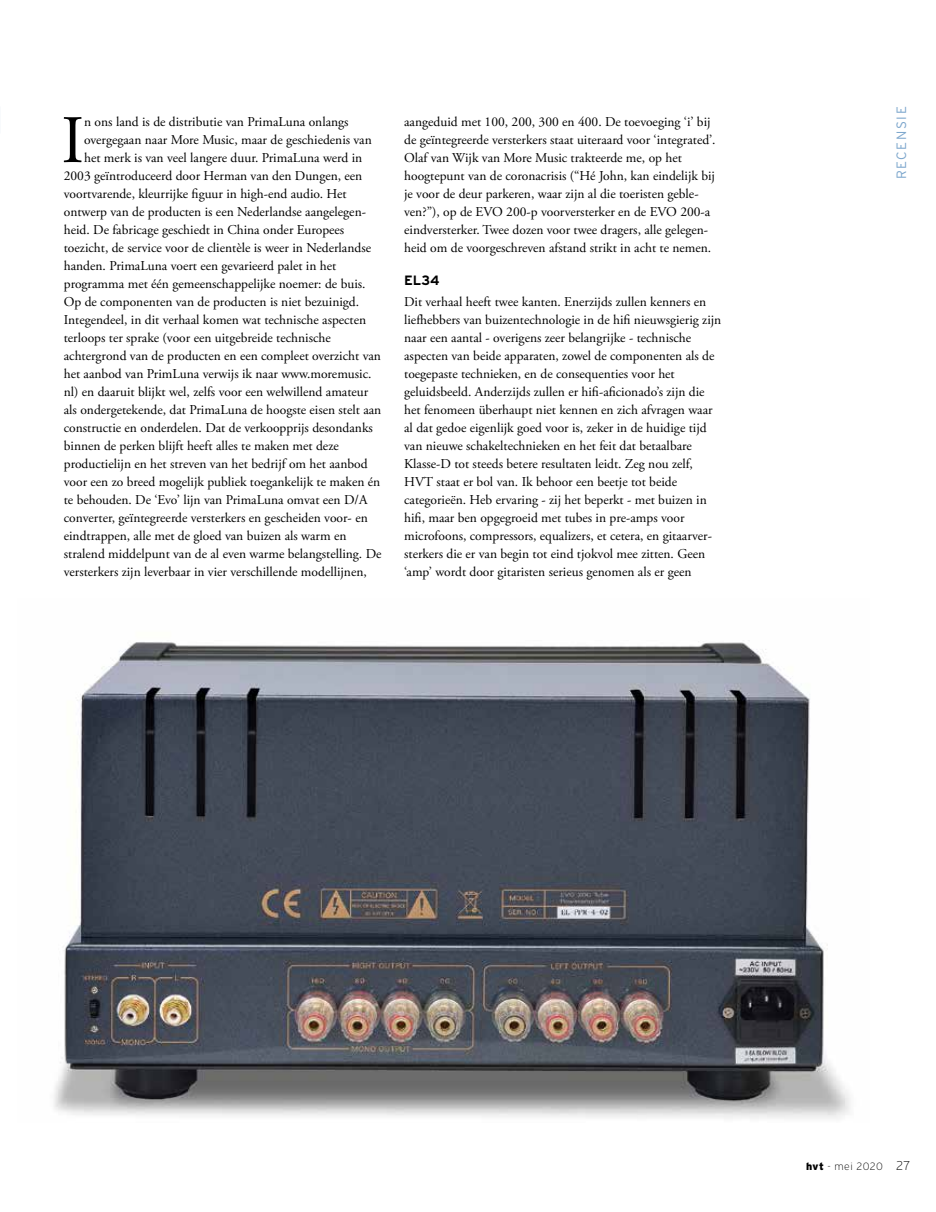
<style>
.page{position:relative;width:936px;height:1212px;background:#fff}
.page>*{position:absolute;margin:0;border:0;box-sizing:border-box;transform-origin:0 0}
.t1{font:67.8px "Adobe Garamond Pro";color:#000}
.t2{font:13.5px/18px "Adobe Garamond Pro";color:#000}
.t3{font:300 13.5px "Interstate";letter-spacing:.12em;color:#7ca6cc}
.t4{font:700 13.5px "Interstate";color:#000}
.t5{font:200 10.5px "Interstate";letter-spacing:.03em;color:#000}
.s1{font-weight:900}
.s2{font-size:12.75px}
</style>
<div class="page">
<img style="left:54px;top:641px;width:796px;height:478px">
<h1 class="t1" style="left:61px;top:100px;width:24px">I</h1>
<p class="t2" style="left:84px;top:113px;width:266px">n ons land is de distributie van PrimaLuna onlangs</p>
<p class="t2" style="left:84px;top:131px;width:289px">overgegaan naar More Music, maar de geschiedenis van</p>
<p class="t2" style="left:84px;top:149px;width:280px">het merk is van veel langere duur. PrimaLuna werd in</p>
<p class="t2" style="left:64px;top:167px;width:300px">2003 geïntroduceerd door Herman van den Dungen, een</p>
<p class="t2" style="left:64px;top:185px;width:284px">voortvarende, kleurrijke figuur in high-end audio. Het</p>
<p class="t2" style="left:64px;top:203px;width:304px">ontwerp van de producten is een Nederlandse aangelegen-</p>
<p class="t2" style="left:64px;top:221px;width:282px">heid. De fabricage geschiedt in China onder Europees</p>
<p class="t2" style="left:64px;top:239px;width:309px">toezicht, de service voor de clientèle is weer in Nederlandse</p>
<p class="t2" style="left:64px;top:257px;width:274px">handen. PrimaLuna voert een gevarieerd palet in het</p>
<p class="t2" style="left:64px;top:275px;width:303px">programma met één gemeenschappelijke noemer: de buis.</p>
<p class="t2" style="left:64px;top:293px;width:297px">Op de componenten van de producten is niet bezuinigd.</p>
<p class="t2" style="left:64px;top:311px;width:304px">Integendeel, in dit verhaal komen wat technische aspecten</p>
<p class="t2" style="left:64px;top:329px;width:268px">terloops ter sprake (voor een uitgebreide technische</p>
<p class="t2" style="left:64px;top:347px;width:318px">achtergrond van de producten en een compleet overzicht van</p>
<p class="t2" style="left:64px;top:365px;width:309px">het aanbod van PrimLuna verwijs ik naar www.moremusic.</p>
<p class="t2" style="left:64px;top:383px;width:306px">nl) en daaruit blijkt wel, zelfs voor een welwillend amateur</p>
<p class="t2" style="left:64px;top:401px;width:319px">als ondergetekende, dat PrimaLuna de hoogste eisen stelt aan</p>
<p class="t2" style="left:64px;top:419px;width:310px">constructie en onderdelen. Dat de verkoopprijs desondanks</p>
<p class="t2" style="left:64px;top:437px;width:276px">binnen de perken blijft heeft alles te maken met deze</p>
<p class="t2" style="left:64px;top:455px;width:305px">productielijn en het streven van het bedrijf om het aanbod</p>
<p class="t2" style="left:64px;top:473px;width:318px">voor een zo breed mogelijk publiek toegankelijk te maken én</p>
<p class="t2" style="left:64px;top:491px;width:305px">te behouden. De ‘Evo’ lijn van PrimaLuna omvat een D/A</p>
<p class="t2" style="left:64px;top:509px;width:305px">converter, geïntegreerde versterkers en gescheiden voor- en</p>
<p class="t2" style="left:64px;top:527px;width:284px">eindtrappen, alle met de gloed van buizen als warm en</p>
<p class="t2" style="left:64px;top:545px;width:319px">stralend middelpunt van de al even warme belangstelling. De</p>
<p class="t2" style="left:64px;top:563px;width:304px">versterkers zijn leverbaar in vier verschillende modellijnen,</p>
<p class="t2" style="left:404px;top:113px;width:313px">aangeduid met 100, 200, 300 en 400. De toevoeging ‘i’ bij de geïntegreerde versterkers staat uiteraard voor ‘integrated’.<br>Olaf van Wijk van More Music trakteerde me, op het hoogtepunt van de coronacrisis (“Hé John, kan eindelijk bij je voor de deur parkeren, waar zijn al die toeristen geble&shy;ven?”), op de EVO 200-p voorversterker en de EVO 200-a eindversterker. Twee dozen voor twee dragers, alle gelegen&shy;heid om de voorgeschreven afstand strikt in acht te nemen.</p>
<p class="t4" style="left:404px;top:272px;width:37px">EL34</p>
<p class="t2" style="left:404px;top:293px;width:318px">Dit verhaal heeft twee kanten. Enerzijds zullen kenners en liefhebbers van buizentechnologie in de hifi nieuwsgierig zijn naar een aantal - overigens zeer belangrijke - technische aspecten van beide apparaten, zowel de componenten als de toegepaste technieken, en de consequenties voor het geluidsbeeld. Anderzijds zullen er hifi-aficionado’s zijn die het fenomeen überhaupt niet kennen en zich afvragen waar al dat gedoe eigenlijk goed voor is, zeker in de huidige tijd van nieuwe schakeltechnieken en het feit dat betaalbare Klasse-D tot steeds betere resultaten leidt. Zeg nou zelf, HVT staat er bol van. Ik behoor een beetje tot beide categorieën. Heb ervaring - zij het beperkt - met buizen in hifi, maar ben opgegroeid met tubes in pre-amps voor microfoons, compressors, equalizers, et cetera, en gitaarver&shy;sterkers die er van begin tot eind tjokvol mee zitten. Geen ‘amp’ wordt door gitaristen serieus genomen als er geen</p>
<p class="t3" style="left:893px;top:179px;width:74px;rotate:-90deg">RECENSIE</p>
<p class="t5" style="left:806px;top:1160px;width:106px"><span class="s1">hvt</span> - mei 2020 <span class="s2">27</span></p>
</div>
